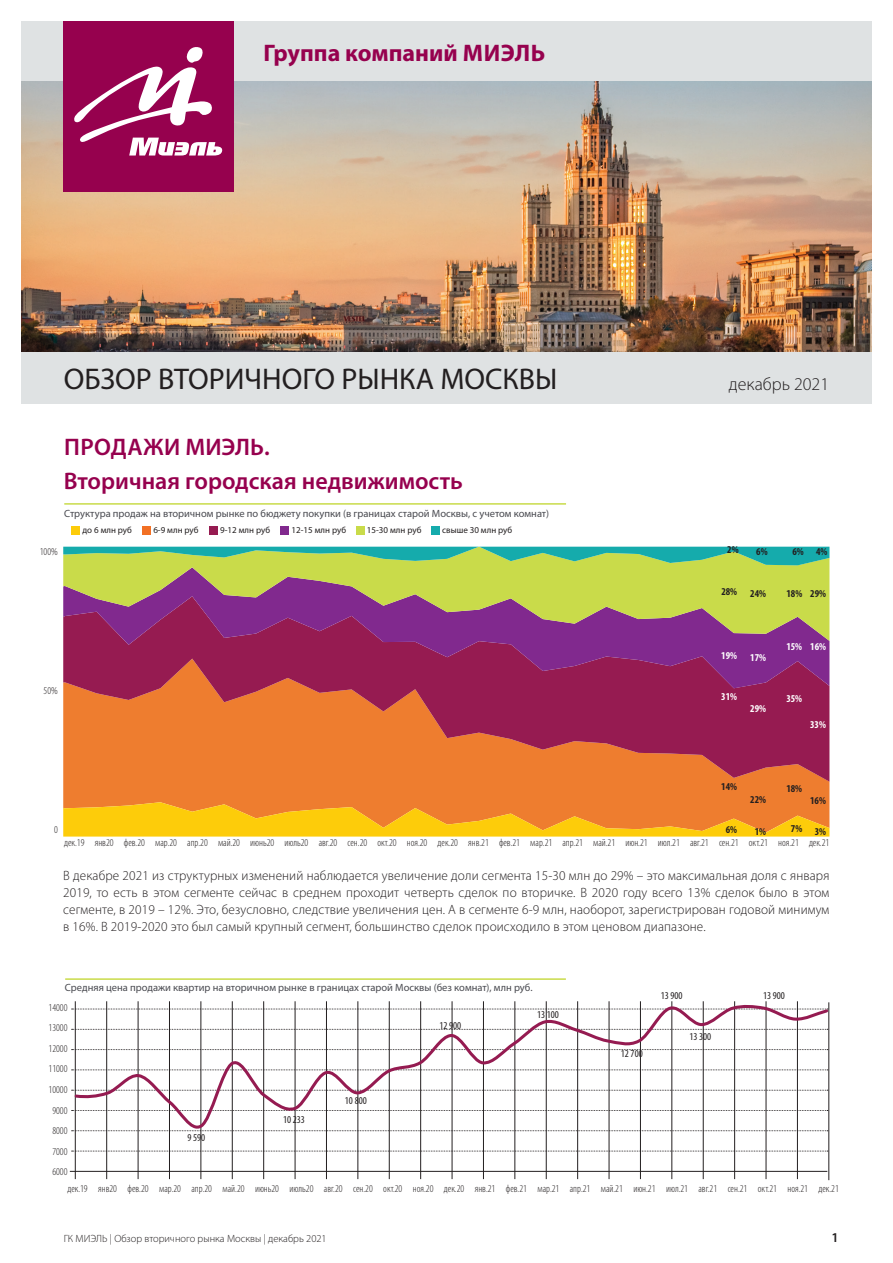
<style>
.page{position:relative;width:893px;height:1263px;background:#fff}
.page>*{position:absolute;margin:0;border:0;box-sizing:border-box;transform-origin:0 0}
.t1{font:30px "Myriad Pro";color:#231f20}
.t2{font:600 24px/34px "Myriad Pro";color:#96014e}
.t3{font:700 24px "Myriad Pro";color:#96014e}
.t4{font:300 18px "Myriad Pro";color:#231f20}
.t5{font:300 13.5px/17px "Myriad Pro";letter-spacing:.01em;color:#231f20;text-align:justify}
.t6{font:600 13.5px "Myriad Pro";color:#231f20}
.t7{font:300 condensed 10.5px/20.5px "Myriad Pro";color:#231f20;text-align:center}
.t8{font:10.5px "Myriad Pro";color:#494a50}
.t9{font:300 10.5px "Myriad Pro";color:#231f20}
.t10{font:condensed 10.5px "Myriad Pro";color:#231f20}
.t11{font:700 condensed 10.5px "Myriad Pro";color:#231f20}
.t12{font:700 condensed 10.5px "Myriad Pro";color:#fff}
.t13{font:9px "Myriad Pro";color:#231f20}
</style>
<div class="page">
<div style="left:63px;top:782px;width:766px;height:20px;background:#ee7d2f"></div>
<svg style="left:63px;top:688px;width:766px;height:94px;background:#cc573c"></svg>
<svg style="left:63px;top:641px;width:766px;height:47px;background:#93215f"></svg>
<svg style="left:63px;top:565px;width:766px;height:76px;background:#a88565"></svg>
<svg style="left:63px;top:547px;width:766px;height:18px;background:#6ec27d"></svg>
<svg style="left:63px;top:802px;width:766px;height:34px;background:#f6a81b"></svg>
<div style="left:71px;top:526px;width:9px;height:9px;background:#fdcc0a"></div>
<div style="left:142px;top:526px;width:9px;height:9px;background:#f27024"></div>
<div style="left:209px;top:526px;width:9px;height:9px;background:#961b51"></div>
<div style="left:280px;top:526px;width:9px;height:9px;background:#81298e"></div>
<div style="left:356px;top:526px;width:8px;height:9px;background:#c9db4a"></div>
<div style="left:431px;top:526px;width:9px;height:9px;background:#15abac"></div>
<hr style="left:64px;top:503px;width:502px;height:2px;background:#c9db49">
<hr style="left:65px;top:978px;width:501px;height:2px;background:#c9db49">
<hr style="left:75px;top:1001px;width:1px;height:178px;background:#231f20">
<hr style="left:138px;top:1001px;width:1px;height:178px;background:#231f20">
<hr style="left:514px;top:1001px;width:1px;height:178px;background:#231f20">
<hr style="left:483px;top:1001px;width:1px;height:178px;background:#231f20">
<hr style="left:263px;top:1001px;width:1px;height:178px;background:#231f20">
<hr style="left:232px;top:1001px;width:1px;height:178px;background:#231f20">
<hr style="left:640px;top:1001px;width:1px;height:178px;background:#231f20">
<hr style="left:609px;top:1001px;width:1px;height:178px;background:#231f20">
<hr style="left:828px;top:1002px;width:1px;height:178px;background:#231f20">
<hr style="left:389px;top:1001px;width:1px;height:178px;background:#231f20">
<hr style="left:357px;top:1001px;width:1px;height:178px;background:#231f20">
<hr style="left:200px;top:1001px;width:1px;height:178px;background:#231f20">
<hr style="left:169px;top:1001px;width:1px;height:178px;background:#231f20">
<hr style="left:577px;top:1001px;width:1px;height:178px;background:#231f20">
<hr style="left:546px;top:1001px;width:1px;height:178px;background:#231f20">
<hr style="left:106px;top:1001px;width:1px;height:178px;background:#231f20">
<hr style="left:326px;top:1001px;width:1px;height:178px;background:#231f20">
<hr style="left:295px;top:1001px;width:1px;height:178px;background:#231f20">
<hr style="left:797px;top:1001px;width:1px;height:178px;background:#231f20">
<hr style="left:766px;top:1001px;width:1px;height:178px;background:#231f20">
<hr style="left:734px;top:1001px;width:1px;height:178px;background:#231f20">
<hr style="left:703px;top:1001px;width:1px;height:178px;background:#231f20">
<hr style="left:671px;top:1001px;width:1px;height:178px;background:#231f20">
<hr style="left:452px;top:1001px;width:1px;height:178px;background:#231f20">
<hr style="left:420px;top:1001px;width:1px;height:178px;background:#231f20">
<hr style="left:70px;top:1171px;width:757px;height:1px;background:#231f20">
<svg style="left:72px;top:1151px;width:756px;height:1px"></svg>
<svg style="left:73px;top:1002px;width:757px;height:130px"></svg>
<img style="left:21px;top:81px;width:851px;height:272px">
<div style="left:21px;top:21px;width:851px;height:60px;background:#dfe2e3"></div>
<div style="left:21px;top:353px;width:851px;height:51px;background:#dfe2e3"></div>
<div style="left:64px;top:21px;width:170px;height:170px;background:#96014e"></div>
<svg style="left:74px;top:47px;width:149px;height:109px"></svg>
<h2 class="t3" style="left:264px;top:37px;width:283px">Группа компаний МИЭЛЬ</h2>
<h1 class="t1" style="left:64px;top:360px;width:495px">ОБЗОР ВТОРИЧНОГО РЫНКА МОСКВЫ</h1>
<h3 class="t4" style="left:729px;top:373px;width:102px">декабрь 2021</h3>
<h2 class="t2" style="left:64px;top:429px;width:400px">ПРОДАЖИ МИЭЛЬ.<br>Вторичная городская недвижимость</h2>
<p class="t8" style="left:64px;top:507px;width:486px">Структура продаж на вторичном рынке по бюджету покупки (в границах старой Москвы, с учетом комнат)</p>
<p class="t13" style="left:83px;top:524px;width:51px">до 6 млн руб</p>
<p class="t13" style="left:153px;top:524px;width:47px">6-9 млн руб</p>
<p class="t13" style="left:220px;top:524px;width:51px">9-12 млн руб</p>
<p class="t13" style="left:292px;top:524px;width:56px">12-15 млн руб</p>
<p class="t13" style="left:367px;top:524px;width:56px">15-30 млн руб</p>
<p class="t13" style="left:442px;top:524px;width:72px">свыше 30 млн руб</p>
<p class="t7" style="left:40px;top:541px;width:20px">100%</p>
<p class="t11" style="left:727px;top:543px;width:13px">2%</p>
<p class="t11" style="left:756px;top:545px;width:13px">6%</p>
<p class="t11" style="left:792px;top:545px;width:37px">6% 4%</p>
<p class="t11" style="left:721px;top:586px;width:46px">28% 24%</p>
<p class="t11" style="left:786px;top:587px;width:41px">18% 29%</p>
<p class="t12" style="left:721px;top:649px;width:17px">19%</p>
<p class="t12" style="left:750px;top:651px;width:17px">17%</p>
<p class="t12" style="left:786px;top:640px;width:41px">15% 16%</p>
<p class="t7" style="left:44px;top:680px;width:16px">50%</p>
<p class="t12" style="left:721px;top:689px;width:17px">31%</p>
<p class="t12" style="left:786px;top:691px;width:17px">35%</p>
<p class="t12" style="left:750px;top:702px;width:17px">29%</p>
<p class="t12" style="left:810px;top:718px;width:17px">33%</p>
<p class="t11" style="left:721px;top:780px;width:17px">14%</p>
<p class="t11" style="left:786px;top:782px;width:17px">18%</p>
<p class="t11" style="left:750px;top:793px;width:17px">22%</p>
<p class="t11" style="left:810px;top:794px;width:17px">16%</p>
<p class="t7" style="left:54px;top:819px;width:5px">0</p>
<p class="t11" style="left:726px;top:822px;width:13px">6%</p>
<p class="t11" style="left:755px;top:825px;width:13px">1%</p>
<p class="t11" style="left:791px;top:823px;width:37px">7% 3%</p>
<p class="t7" style="left:64px;top:833px;width:766px">дек.19 янв20 фев.20 мар.20 апр.20 май.20 июнь20 июль20 авг.20 сен.20 окт.20 ноя.20 дек.20 янв.21 фев.21 мар.21 апр.21 май.21 июн.21 июл.21 авг.21 сен.21 окт.21 ноя.21 дек.21</p>
<p class="t5" style="left:63px;top:867px;width:768px">В декабре 2021 из структурных изменений наблюдается увеличение доли сегмента 15-30 млн до 29% – это максимальная доля с января 2019, то есть в этом сегменте сейчас в среднем проходит четверть сделок по вторичке. В 2020 году всего 13% сделок было в этом сегменте, в 2019 – 12%. Это, безусловно, следствие увеличения цен. А в сегменте 6-9 млн, наоборот, зарегистрирован годовой минимум в 16%. В 2019‑2020 это был самый крупный сегмент, большинство сделок происходило в этом ценовом диапазоне.</p>
<p class="t8" style="left:65px;top:980px;width:469px">Средняя цена продажи квартир на вторичном рынке в границах старой Москвы (без комнат), млн руб.</p>
<p class="t7" style="left:49px;top:997px;width:20px">14000<br>13000<br>12000<br>11000<br>10000<br>9000<br>8000<br>7000<br>6000</p>
<p class="t10" style="left:187px;top:1131px;width:19px">9 590</p>
<p class="t10" style="left:283px;top:1113px;width:23px">10 233</p>
<p class="t10" style="left:345px;top:1094px;width:23px">10 800</p>
<p class="t10" style="left:439px;top:1019px;width:23px">12 900</p>
<p class="t10" style="left:537px;top:1008px;width:23px">13 100</p>
<p class="t10" style="left:621px;top:1047px;width:23px">12 700</p>
<p class="t10" style="left:661px;top:990px;width:23px">13 900</p>
<p class="t10" style="left:763px;top:990px;width:23px">13 900</p>
<p class="t10" style="left:689px;top:1030px;width:23px">13 300</p>
<p class="t7" style="left:67px;top:1179px;width:773px">дек.19 янв20 фев.20 мар.20 апр.20 май.20 июнь20 июль20 авг.20 сен.20 окт.20 ноя.20 дек.20 янв.21 фев.21 мар.21 апр.21 май.21 июн.21 июл.21 авг.21 сен.21 окт.21 ноя.21 дек.21</p>
<p class="t9" style="left:64px;top:1232px;width:264px">ГК МИЭЛЬ | Обзор вторичного рынка Москвы | декабрь 2021</p>
<p class="t6" style="left:831px;top:1228px;width:9px">1</p>
</div>
